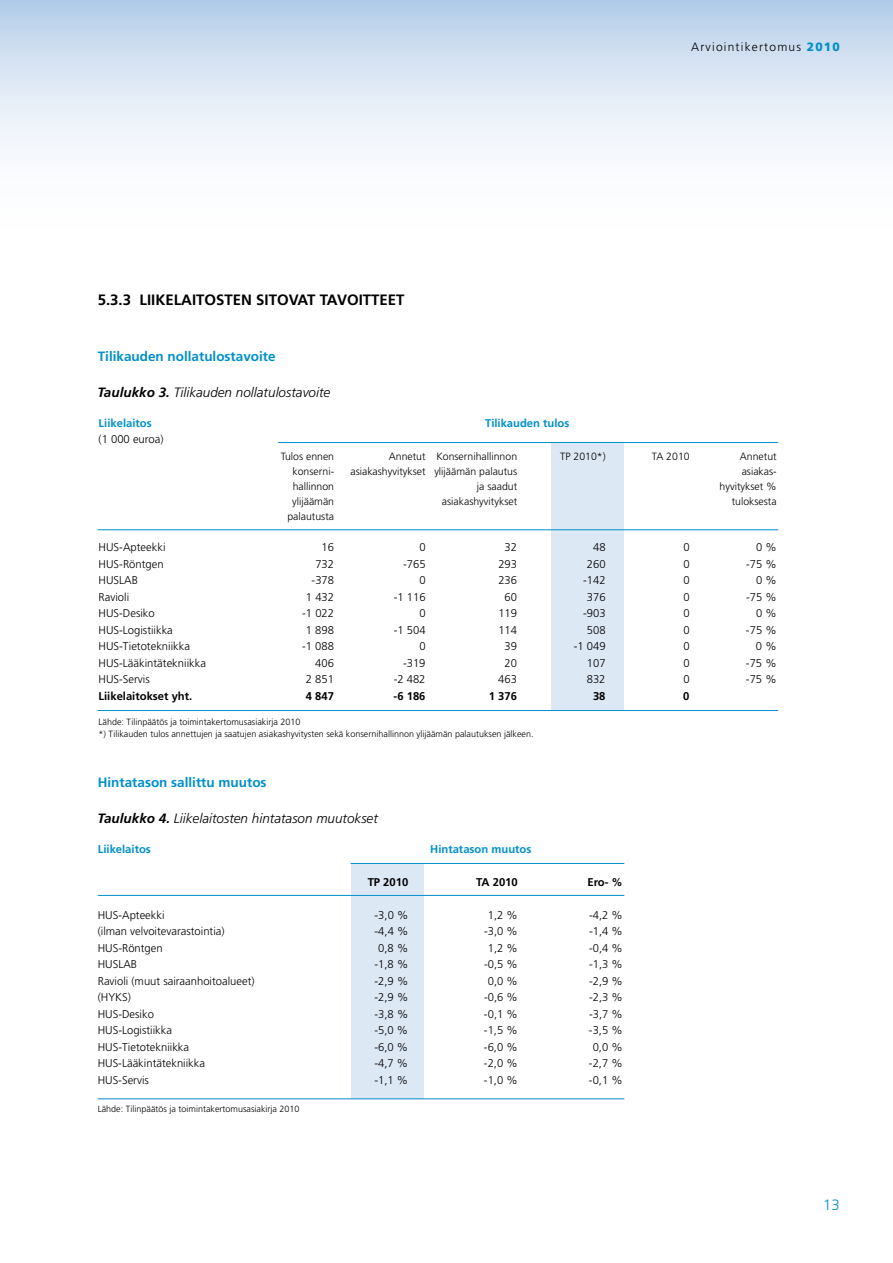
<style>
.page{position:relative;width:893px;height:1263px;background:#fff}
.page>*{position:absolute;margin:0;border:0;box-sizing:border-box;transform-origin:0 0}
.t1{font:700 15px "Frutiger";color:#000}
.t2{font:300 15px "Frutiger";color:#008fcb}
.t3{font:italic 300 13.5px "Frutiger";color:#000}
.t4{font:700 13.5px "Frutiger";color:#008fcb}
.t5{font:300 12px "Frutiger";letter-spacing:.1em;color:#000}
.t6{font:300 11.25px "Frutiger";color:#000}
.t7{font:700 11.25px "Frutiger";color:#008fcb}
.t8{font:700 11.25px "Frutiger";color:#000}
.t9{font:300 10.5px "Frutiger";color:#000}
.t10{font:300 9px/12px "Frutiger";color:#000}
.s1{font-weight:700}
.s2{font-weight:900;color:#008fcb}
</style>
<div class="page">
<svg style="left:0;top:0;width:893px;height:151px"></svg>
<div style="left:551px;top:442px;width:73px;height:268px;background:#dde8f5"></div>
<hr style="left:278px;top:442px;width:500px;height:1px;background:#008fcb">
<hr style="left:98px;top:529px;width:680px;height:1px;background:#008fcb">
<hr style="left:98px;top:710px;width:680px;height:1px;background:#008fcb">
<div style="left:351px;top:864px;width:72px;height:234px;background:#dde8f5"></div>
<hr style="left:351px;top:863px;width:273px;height:1px;background:#008fcb">
<hr style="left:98px;top:1098px;width:526px;height:1px;background:#008fcb">
<hr style="left:98px;top:895px;width:526px;height:1px;background:#008fcb">
<h1 class="t1" style="left:98px;top:291px;width:306px">5.3.3 Liikelaitosten sitovat tavoitteet</h1>
<p class="t4" style="left:98px;top:349px;width:179px">Tilikauden nollatulostavoite</p>
<p class="t3" style="left:97px;top:385px;width:234px"><span class="s1">Taulukko 3.</span> Tilikauden nollatulostavoite</p>
<p class="t5" style="left:691px;top:40px;width:150px">Arviointikertomus <span class="s2">2010</span></p>
<p class="t7" style="left:99px;top:416px;width:55px">Liikelaitos</p>
<p class="t7" style="left:485px;top:416px;width:86px">Tilikauden tulos</p>
<p class="t6" style="left:99px;top:433px;width:66px">(1 000 euroa)</p>
<p class="t9" style="left:281px;top:450px;width:55px">Tulos ennen</p>
<p class="t9" style="left:389px;top:450px;width:130px">Annetut Konsernihallinnon</p>
<p class="t9" style="left:560px;top:450px;width:47px">TP 2010*)</p>
<p class="t9" style="left:652px;top:450px;width:39px">TA 2010</p>
<p class="t9" style="left:740px;top:450px;width:38px">Annetut</p>
<p class="t9" style="left:293px;top:465px;width:43px">konserni-</p>
<p class="t9" style="left:350px;top:465px;width:168px">asiakashyvitykset ylijäämän palautus</p>
<p class="t9" style="left:742px;top:465px;width:36px">asiakas-</p>
<p class="t9" style="left:293px;top:480px;width:43px">hallinnon</p>
<p class="t9" style="left:477px;top:480px;width:42px">ja saadut</p>
<p class="t9" style="left:719px;top:480px;width:59px">hyvitykset %</p>
<p class="t9" style="left:292px;top:495px;width:43px">ylijäämän</p>
<p class="t9" style="left:442px;top:495px;width:77px">asiakashyvitykset</p>
<p class="t9" style="left:732px;top:495px;width:46px">tuloksesta</p>
<p class="t9" style="left:287px;top:510px;width:48px">palautusta</p>
<p class="t6" style="left:99px;top:541px;width:68px">HUS-Apteekki</p>
<p class="t6" style="left:322px;top:541px;width:14px">16</p>
<p class="t6" style="left:419px;top:541px;width:8px">0</p>
<p class="t6" style="left:505px;top:541px;width:14px">32</p>
<p class="t6" style="left:593px;top:541px;width:14px">48</p>
<p class="t6" style="left:683px;top:541px;width:8px">0</p>
<p class="t6" style="left:756px;top:541px;width:22px">0 %</p>
<p class="t6" style="left:99px;top:558px;width:67px">HUS-Röntgen</p>
<p class="t6" style="left:315px;top:558px;width:20px">732</p>
<p class="t6" style="left:403px;top:558px;width:24px">-765</p>
<p class="t6" style="left:498px;top:558px;width:20px">293</p>
<p class="t6" style="left:587px;top:558px;width:20px">260</p>
<p class="t6" style="left:683px;top:558px;width:8px">0</p>
<p class="t6" style="left:746px;top:558px;width:32px">-75 %</p>
<p class="t6" style="left:99px;top:574px;width:41px">HUSLAB</p>
<p class="t6" style="left:312px;top:574px;width:24px">-378</p>
<p class="t6" style="left:419px;top:574px;width:8px">0</p>
<p class="t6" style="left:498px;top:574px;width:20px">236</p>
<p class="t6" style="left:583px;top:574px;width:24px">-142</p>
<p class="t6" style="left:683px;top:574px;width:8px">0</p>
<p class="t6" style="left:756px;top:574px;width:22px">0 %</p>
<p class="t6" style="left:99px;top:591px;width:32px">Ravioli</p>
<p class="t6" style="left:306px;top:591px;width:30px">1 432</p>
<p class="t6" style="left:394px;top:591px;width:33px">-1 116</p>
<p class="t6" style="left:505px;top:591px;width:14px">60</p>
<p class="t6" style="left:587px;top:591px;width:20px">376</p>
<p class="t6" style="left:683px;top:591px;width:8px">0</p>
<p class="t6" style="left:746px;top:591px;width:32px">-75 %</p>
<p class="t6" style="left:99px;top:607px;width:58px">HUS-Desiko</p>
<p class="t6" style="left:302px;top:607px;width:33px">-1 022</p>
<p class="t6" style="left:419px;top:607px;width:8px">0</p>
<p class="t6" style="left:498px;top:607px;width:20px">119</p>
<p class="t6" style="left:583px;top:607px;width:24px">-903</p>
<p class="t6" style="left:683px;top:607px;width:8px">0</p>
<p class="t6" style="left:756px;top:607px;width:22px">0 %</p>
<p class="t6" style="left:99px;top:624px;width:76px">HUS-Logistiikka</p>
<p class="t6" style="left:306px;top:624px;width:30px">1 898</p>
<p class="t6" style="left:394px;top:624px;width:33px">-1 504</p>
<p class="t6" style="left:498px;top:624px;width:20px">114</p>
<p class="t6" style="left:587px;top:624px;width:20px">508</p>
<p class="t6" style="left:683px;top:624px;width:8px">0</p>
<p class="t6" style="left:746px;top:624px;width:32px">-75 %</p>
<p class="t6" style="left:99px;top:640px;width:93px">HUS-Tietotekniikka</p>
<p class="t6" style="left:302px;top:640px;width:33px">-1 088</p>
<p class="t6" style="left:419px;top:640px;width:8px">0</p>
<p class="t6" style="left:505px;top:640px;width:14px">39</p>
<p class="t6" style="left:574px;top:640px;width:33px">-1 049</p>
<p class="t6" style="left:683px;top:640px;width:8px">0</p>
<p class="t6" style="left:756px;top:640px;width:22px">0 %</p>
<p class="t6" style="left:99px;top:657px;width:109px">HUS-Lääkintätekniikka</p>
<p class="t6" style="left:315px;top:657px;width:20px">406</p>
<p class="t6" style="left:403px;top:657px;width:24px">-319</p>
<p class="t6" style="left:505px;top:657px;width:14px">20</p>
<p class="t6" style="left:587px;top:657px;width:20px">107</p>
<p class="t6" style="left:683px;top:657px;width:8px">0</p>
<p class="t6" style="left:746px;top:657px;width:32px">-75 %</p>
<p class="t6" style="left:99px;top:673px;width:53px">HUS-Servis</p>
<p class="t6" style="left:306px;top:673px;width:30px">2 851</p>
<p class="t6" style="left:394px;top:673px;width:33px">-2 482</p>
<p class="t6" style="left:498px;top:673px;width:20px">463</p>
<p class="t6" style="left:587px;top:673px;width:20px">832</p>
<p class="t6" style="left:683px;top:673px;width:8px">0</p>
<p class="t6" style="left:746px;top:673px;width:32px">-75 %</p>
<p class="t8" style="left:99px;top:689px;width:95px">Liikelaitokset yht.</p>
<p class="t8" style="left:306px;top:689px;width:30px">4 847</p>
<p class="t8" style="left:394px;top:689px;width:33px">-6 186</p>
<p class="t8" style="left:489px;top:689px;width:30px">1 376</p>
<p class="t8" style="left:593px;top:689px;width:14px">38</p>
<p class="t8" style="left:683px;top:689px;width:8px">0</p>
<p class="t10" style="left:99px;top:715px;width:436px">Lähde: Tilinpäätös ja toimintakertomusasiakirja 2010<br>*) Tilikauden tulos annettujen ja saatujen asiakashyvitysten sekä konsernihallinnon ylijäämän palautuksen jälkeen.</p>
<p class="t4" style="left:98px;top:774px;width:170px">H intatason sallittu muutos</p>
<p class="t3" style="left:98px;top:810px;width:282px"><span class="s1">Taulukko 4.</span> Liikelaitosten hintatason muutokset</p>
<p class="t7" style="left:98px;top:842px;width:55px">Liikelaitos</p>
<p class="t7" style="left:430px;top:842px;width:103px">H intatason muutos</p>
<p class="t8" style="left:368px;top:875px;width:42px">TP 2010</p>
<p class="t8" style="left:476px;top:875px;width:43px">TA 2010</p>
<p class="t8" style="left:587px;top:875px;width:37px">E ro- %</p>
<p class="t6" style="left:98px;top:909px;width:68px">HUS-Apteekki</p>
<p class="t6" style="left:375px;top:909px;width:35px">-3,0 %</p>
<p class="t6" style="left:488px;top:909px;width:32px">1,2 %</p>
<p class="t6" style="left:589px;top:909px;width:35px">-4,2 %</p>
<p class="t6" style="left:98px;top:925px;width:128px">(ilman velvoitevarastointia)</p>
<p class="t6" style="left:375px;top:925px;width:35px">-4,4 %</p>
<p class="t6" style="left:484px;top:925px;width:35px">-3,0 %</p>
<p class="t6" style="left:589px;top:925px;width:35px">-1,4 %</p>
<p class="t6" style="left:98px;top:942px;width:67px">HUS-Röntgen</p>
<p class="t6" style="left:378px;top:942px;width:32px">0,8 %</p>
<p class="t6" style="left:488px;top:942px;width:32px">1,2 %</p>
<p class="t6" style="left:589px;top:942px;width:35px">-0,4 %</p>
<p class="t6" style="left:98px;top:958px;width:41px">HUSLAB</p>
<p class="t6" style="left:374px;top:958px;width:35px">-1,8 %</p>
<p class="t6" style="left:484px;top:958px;width:35px">-0,5 %</p>
<p class="t6" style="left:589px;top:958px;width:35px">-1,3 %</p>
<p class="t6" style="left:98px;top:975px;width:158px">Ravioli (muut sairaanhoitoalueet)</p>
<p class="t6" style="left:374px;top:975px;width:35px">-2,9 %</p>
<p class="t6" style="left:488px;top:975px;width:32px">0,0 %</p>
<p class="t6" style="left:589px;top:975px;width:35px">-2,9 %</p>
<p class="t6" style="left:98px;top:991px;width:35px">(HYKS)</p>
<p class="t6" style="left:374px;top:991px;width:35px">-2,9 %</p>
<p class="t6" style="left:484px;top:991px;width:35px">-0,6 %</p>
<p class="t6" style="left:589px;top:991px;width:35px">-2,3 %</p>
<p class="t6" style="left:98px;top:1008px;width:58px">HUS-Desiko</p>
<p class="t6" style="left:374px;top:1008px;width:35px">-3,8 %</p>
<p class="t6" style="left:484px;top:1008px;width:35px">-0,1 %</p>
<p class="t6" style="left:589px;top:1008px;width:35px">-3,7 %</p>
<p class="t6" style="left:98px;top:1024px;width:76px">HUS-Logistiikka</p>
<p class="t6" style="left:374px;top:1024px;width:35px">-5,0 %</p>
<p class="t6" style="left:484px;top:1024px;width:35px">-1,5 %</p>
<p class="t6" style="left:589px;top:1024px;width:35px">-3,5 %</p>
<p class="t6" style="left:98px;top:1041px;width:93px">HUS-Tietotekniikka</p>
<p class="t6" style="left:374px;top:1041px;width:35px">-6,0 %</p>
<p class="t6" style="left:484px;top:1041px;width:35px">-6,0 %</p>
<p class="t6" style="left:593px;top:1041px;width:32px">0,0 %</p>
<p class="t6" style="left:98px;top:1057px;width:109px">HUS-Lääkintätekniikka</p>
<p class="t6" style="left:374px;top:1057px;width:35px">-4,7 %</p>
<p class="t6" style="left:484px;top:1057px;width:35px">-2,0 %</p>
<p class="t6" style="left:589px;top:1057px;width:35px">-2,7 %</p>
<p class="t6" style="left:98px;top:1074px;width:53px">HUS-Servis</p>
<p class="t6" style="left:374px;top:1074px;width:35px">-1,1 %</p>
<p class="t6" style="left:484px;top:1074px;width:35px">-1,0 %</p>
<p class="t6" style="left:589px;top:1074px;width:35px">-0,1 %</p>
<p class="t10" style="left:98px;top:1102px;width:203px">Lähde: Tilinpäätös ja toimintakertomusasiakirja 2010</p>
<h1 class="t2" style="left:823px;top:1196px;width:18px">13</h1>
</div>
